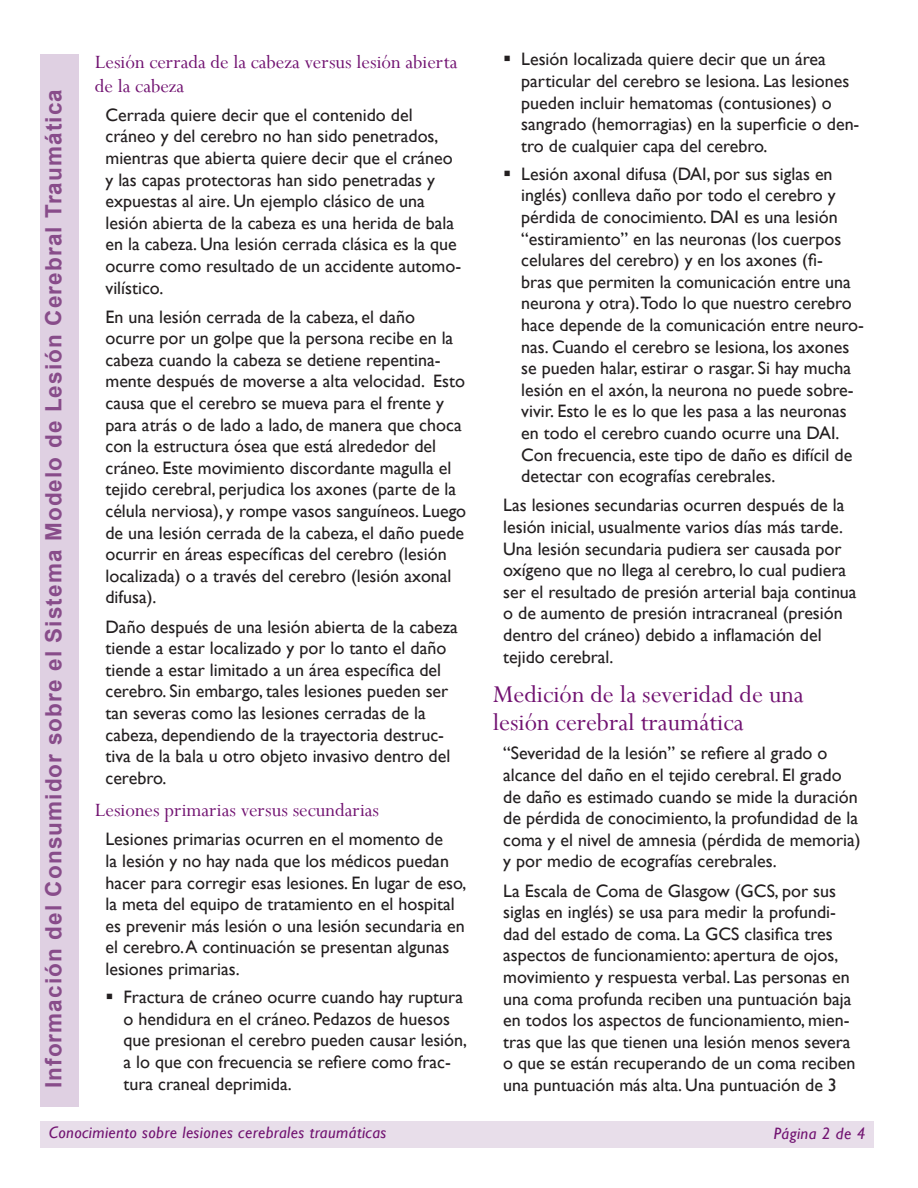
<style>
.page{position:relative;width:918px;height:1188px;background:#fff}
.page>*{position:absolute;margin:0;border:0;box-sizing:border-box;transform-origin:0 0}
.Subhead_1{font:27px/28.5px "Perpetua";color:#711271}
.Front_sidebar_Series{font:700 22.5px "Arial";letter-spacing:.05em;color:#884c8a}
.Subhead_2{font:21px/24px "Perpetua";color:#711271}
.body_text{font:18px/21.6px "Gill Sans";color:#231f20}
.Bullet_1{font:18px/21.6px "Gill Sans";color:#231f20}
.footer_text{font:italic 16.5px "Gill Sans";letter-spacing:.025em;color:#711271}
</style>
<div class="page">
<div style="left:40px;top:54px;width:38px;height:1053px;background:#dfd0e2"></div>
<div style="left:40px;top:1121px;width:834px;height:27px;background:#e8deea"></div>
<p class="Front_sidebar_Series" style="left:39px;top:1088px;width:1001px;rotate:-90deg">Información del Consumidor sobre el Sistema Modelo de Lesión Cerebral Traumática</p>
<p class="Subhead_2" style="left:95px;top:49px;width:364px">Lesión cerrada de la cabeza versus lesión abierta de la cabeza</p>
<p class="body_text" style="left:105px;top:104px;width:357px">Cerrada quiere decir que el contenido del cráneo y del cerebro no han sido penetrados, mientras que abierta quiere decir que el cráneo y las capas protectoras han sido penetradas y expuestas al aire. Un ejemplo clásico de una lesión abierta de la cabeza es una herida de bala en la cabeza. Una lesión cerrada clásica es la que ocurre como resultado de un accidente automo&shy;vilístico.</p>
<p class="body_text" style="left:105px;top:306px;width:362px">En una lesión cerrada de la cabeza, el daño ocurre por un golpe que la persona recibe en la cabeza cuando la cabeza se detiene repentina&shy;mente después de moverse a alta velocidad. Esto causa que el cerebro se mueva para el frente y para atrás o de lado a lado, de manera que choca con la estructura ósea que está alrededor del cráneo. Este movimiento discordante magulla el tejido cerebral, perjudica los axones (parte de la célula nerviosa), y rompe vasos sanguíneos. Luego de una lesión cerrada de la cabeza, el daño puede ocurrir en áreas específicas del cerebro (lesión localizada) o a través del cerebro (lesión axonal difusa).</p>
<p class="body_text" style="left:105px;top:616px;width:354px">Daño después de una lesión abierta de la cabeza tiende a estar localizado y por lo tanto el daño tiende a estar limitado a un área específica del cerebro. Sin embargo, tales lesiones pueden ser tan severas como las lesiones cerradas de la cabeza, dependiendo de la trayectoria destruc&shy;tiva de la bala u otro objeto invasivo dentro del cerebro.</p>
<p class="Subhead_2" style="left:95px;top:798px;width:286px">Lesiones primarias versus secundarias</p>
<p class="body_text" style="left:105px;top:829px;width:363px">Lesiones primarias ocurren en el momento de<br>la lesión y no hay nada que los médicos puedan hacer para corregir esas lesiones. En lugar de eso, la meta del equipo de tratamiento en el hospital es prevenir más lesión o una lesión secundaria en el cerebro. A continuación se presentan algunas lesiones primarias.</p>
<p class="Bullet_1" style="left:123px;top:987px;width:345px">Fractura de cráneo ocurre cuando hay ruptura o hendidura en el cráneo. Pedazos de huesos que presionan el cerebro pueden causar lesión, a lo que con frecuencia se refiere como frac&shy;tura craneal deprimida.</p>
<p class="footer_text" style="left:49px;top:1123px;width:339px">Conocimiento sobre lesiones cerebrales traumáticas</p>
<p class="Bullet_1" style="left:521px;top:49px;width:340px">Lesión localizada quiere decir que un área particular del cerebro se lesiona. Las lesiones pueden incluir hematomas (contusiones) o sangrado (hemorragias) en la superficie o den&shy;tro de cualquier capa del cerebro.</p>
<p class="Bullet_1" style="left:521px;top:163px;width:344px">Lesión axonal difusa (DAI, por sus siglas en inglés) conlleva daño por todo el cerebro y pérdida de conocimiento. DAI es una lesión “estiramiento” en las neuronas (los cuerpos celulares del cerebro) y en los axones (fi-<br>bras que permiten la comunicación entre una neurona y otra).Todo lo que nuestro cerebro hace depende de la comunicación entre neuro&shy;nas. Cuando el cerebro se lesiona, los axones se pueden halar, estirar o rasgar. Si hay mucha lesión en el axón, la neurona no puede sobre&shy;vivir. Esto le es lo que les pasa a las neuronas en todo el cerebro cuando ocurre una DAI.<br>Con frecuencia, este tipo de daño es difícil de detectar con ecografías cerebrales.</p>
<p class="body_text" style="left:503px;top:495px;width:355px">Las lesiones secundarias ocurren después de la lesión inicial, usualmente varios días más tarde.<br>Una lesión secundaria pudiera ser causada por oxígeno que no llega al cerebro, lo cual pudiera ser el resultado de presión arterial baja continua o de aumento de presión intracraneal (presión dentro del cráneo) debido a inflamación del tejido cerebral.</p>
<p class="Subhead_1" style="left:493px;top:679px;width:312px">Medición de la severidad de una lesión cerebral traumática</p>
<p class="body_text" style="left:503px;top:743px;width:359px">“Severidad de la lesión” se refiere al grado o alcance del daño en el tejido cerebral. El grado de daño es estimado cuando se mide la duración de pérdida de conocimiento, la profundidad de la coma y el nivel de amnesia (pérdida de memoria) y por medio de ecografías cerebrales.</p>
<p class="body_text" style="left:503px;top:880px;width:354px">La Escala de Coma de Glasgow (GCS, por sus siglas en inglés) se usa para medir la profundi&shy;dad del estado de coma. La GCS clasifica tres aspectos de funcionamiento: apertura de ojos, movimiento y respuesta verbal. Las personas en una coma profunda reciben una puntuación baja en todos los aspectos de funcionamiento, mien&shy;tras que las que tienen una lesión menos severa o que se están recuperando de un coma reciben una puntuación más alta. Una puntuación de 3</p>
<p class="footer_text" style="left:774px;top:1123px;width:93px">Página 2 de 4</p>
</div>
